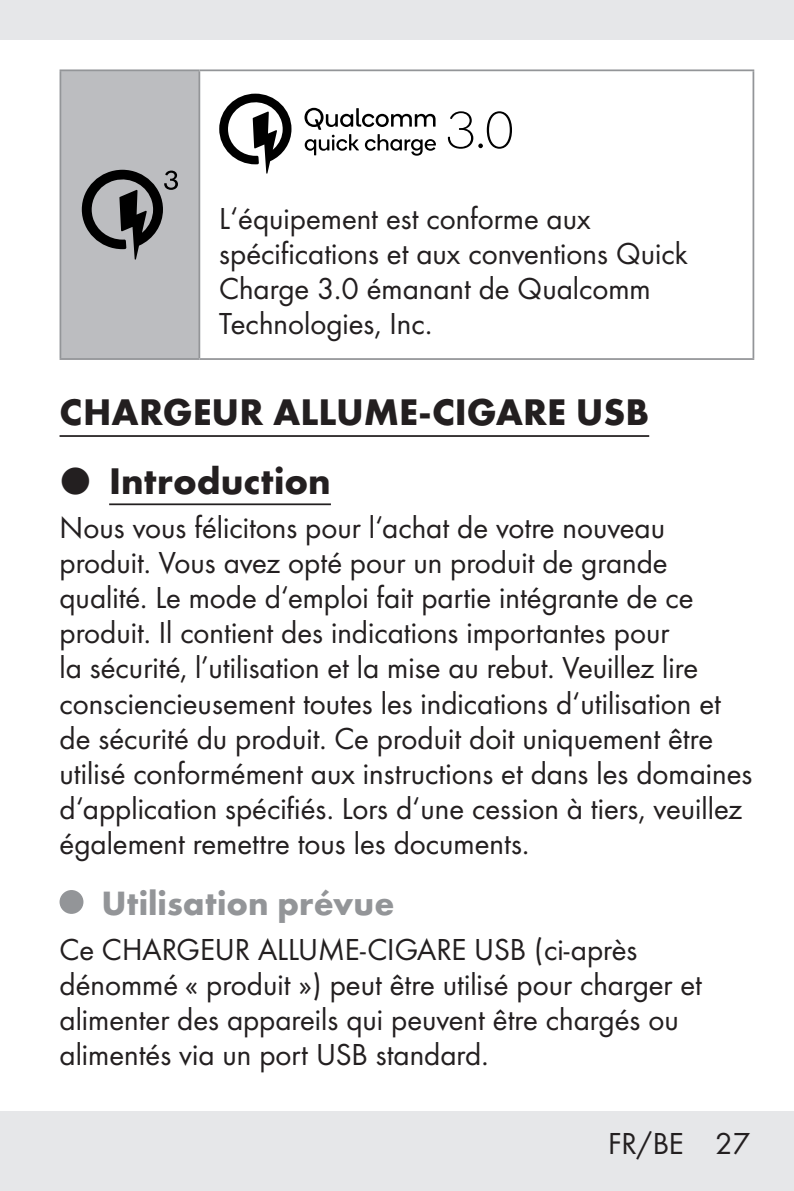
<style>
.page{position:relative;width:794px;height:1191px;background:#fff}
.page>*{position:absolute;margin:0;border:0;box-sizing:border-box;transform-origin:0 0}
.t1{font:700 38.5px/68.2px "Futura";color:#231f20}
.t2{font:700 35px "Futura";color:#939598}
.t3{font:31.5px/35px "Futura Boo";color:#231f20}
.s1{font-family:"European Pi Three";font-weight:400}
</style>
<div class="page">
<div style="left:0;top:1111px;width:794px;height:80px;background:#e6e7e9"></div>
<div style="left:0;top:0;width:794px;height:40px;background:#e6e7e9"></div>
<hr style="left:60px;top:435px;width:589px;height:2px;background:#231f20">
<hr style="left:109px;top:503px;width:222px;height:2px;background:#231f20">
<div style="left:60px;top:890px;width:23px;height:24px;background:#939598;border-radius:50%"></div>
<div style="left:60px;top:70px;width:139px;height:289px;background:#bcbdc0"></div>
<hr style="left:60px;top:69px;width:139px;height:2px;background:#939598">
<hr style="left:60px;top:71px;width:1px;height:287px;background:#939598">
<hr style="left:199px;top:69px;width:555px;height:2px;background:#939598">
<hr style="left:198px;top:71px;width:2px;height:287px;background:#939598">
<hr style="left:752px;top:71px;width:2px;height:287px;background:#939598">
<hr style="left:60px;top:358px;width:139px;height:2px;background:#939598">
<hr style="left:199px;top:358px;width:555px;height:2px;background:#939598">
<svg style="left:82px;top:170px;width:96px;height:90px"></svg>
<svg style="left:219px;top:94px;width:72px;height:80px"></svg>
<svg style="left:304px;top:108px;width:132px;height:48px"></svg>
<svg style="left:448px;top:111px;width:64px;height:38px"></svg>
<p class="t3" style="left:219px;top:199px;width:470px">L‘équipement est conforme aux spécifications et aux conventions Quick<br>Charge 3.0 émanant de Qualcomm<br>Technologies, Inc.</p>
<p class="t1" style="left:60px;top:375px;width:591px">CHARGEUR ALLUME-CIGARE USB<br><span class="s1">P</span> Introduction</p>
<p class="t3" style="left:60px;top:509px;width:694px">Nous vous félicitons pour l‘achat de votre nouveau produit. Vous avez opté pour un produit de grande qualité. Le mode d‘emploi fait partie intégrante de ce produit. Il contient des indications importantes pour<br>la sécurité, l’utilisation et la mise au rebut. Veuillez lire consciencieusement toutes les indications d‘utilisation et de sécurité du produit. Ce produit doit uniquement être utilisé conformément aux instructions et dans les domaines d‘application spécifiés. Lors d‘une cession à tiers, veuillez également remettre tous les documents.</p>
<p class="t2" style="left:102px;top:878px;width:294px">Utilisation prévue</p>
<p class="t3" style="left:60px;top:930px;width:644px">Ce CHARGEUR ALLUME-CIGARE USB (ci-après dénommé « produit ») peut être utilisé pour charger et alimenter des appareils qui peuvent être chargés ou alimentés via un port USB standard.</p>
<p class="t3" style="left:608px;top:1124px;width:143px">FR/BE 27</p>
</div>
